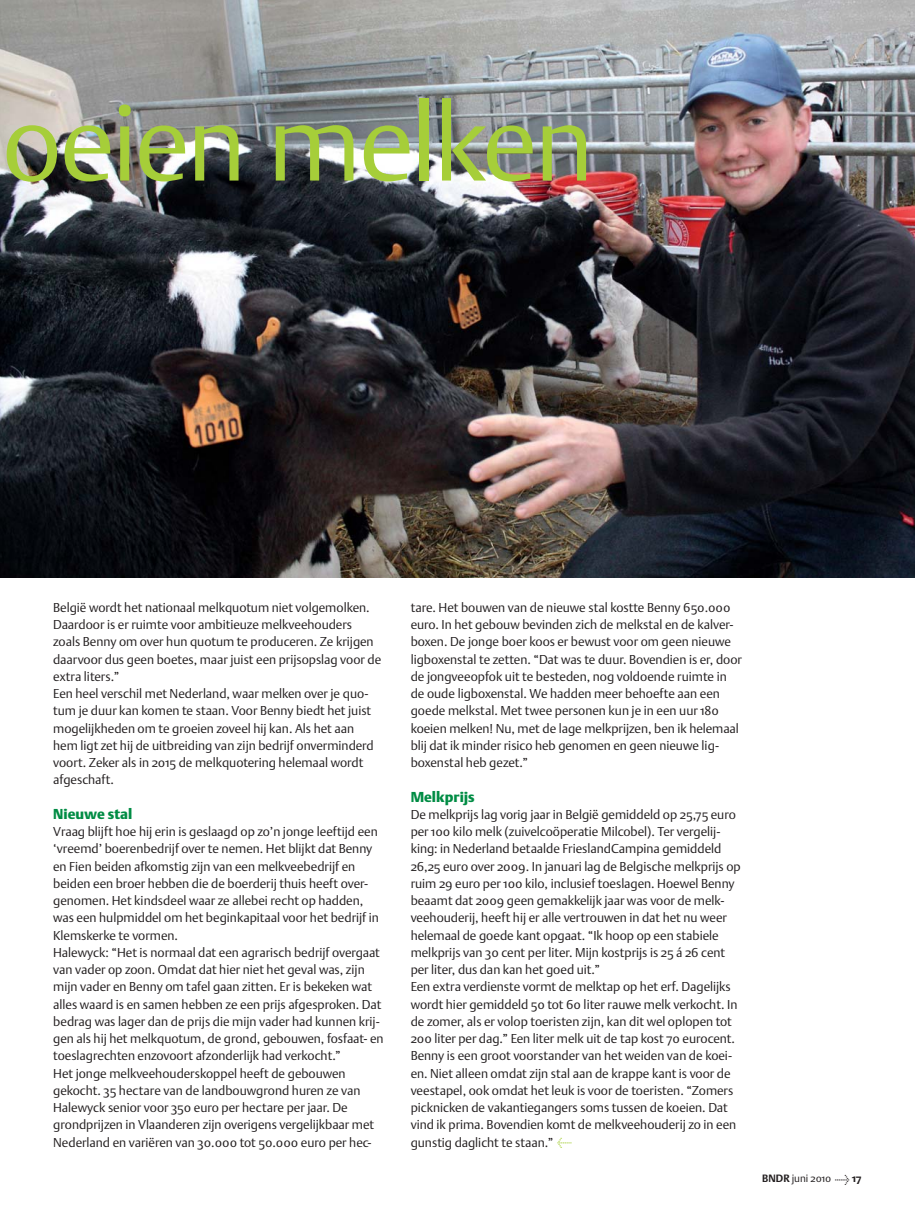
<style>
.page{position:relative;width:915px;height:1212px;background:#fff}
.page>*{position:absolute;margin:0;border:0;box-sizing:border-box;transform-origin:0 0}
.t1{font:300 106.5px "DTL Argo ST";letter-spacing:-.025em;color:#a6ce39}
.t2{font:900 14.25px "DTL Argo ST";color:#008c44}
.t3{font:300 12.75px/17.2px "DTL Argo ST";color:#231f20}
.t4{font:300 10.5px "DTL Argo ST";color:#231f20}
.t5{font:700 10.5px "DTL Argo ST";color:#231f20}
.s1{font-weight:700}
</style>
<div class="page">
<img style="left:0;top:0;width:914px;height:577px">
<h1 class="t1" style="left:2px;top:98px;width:593px">oeien melken</h1>
<p class="t3" style="left:53px;top:600px;width:329px">België wordt het nationaal melkquotum niet volgemolken.<br>Daardoor is er ruimte voor ambitieuze melkveehouders zoals Benny om over hun quotum te produceren. Ze krijgen daarvoor dus geen boetes, maar juist een prijsopslag voor de extra liters.”<br>Een heel verschil met Nederland, waar melken over je quo&shy;tum je duur kan komen te staan. Voor Benny biedt het juist mogelijkheden om te groeien zoveel hij kan. Als het aan hem ligt zet hij de uitbreiding van zijn bedrijf onverminderd voort. Zeker als in 2015 de melkquotering helemaal wordt afgeschaft.</p>
<p class="t2" style="left:53px;top:808px;width:81px">Nieuwe stal</p>
<p class="t3" style="left:53px;top:824px;width:332px">Vraag blijft hoe hij erin is geslaagd op zo’n jonge leeftijd een ‘vreemd’ boerenbedrijf over te nemen. Het blijkt dat Benny en Fien beiden afkomstig zijn van een melkveebedrijf en beiden een broer hebben die de boerderij thuis heeft over&shy;genomen. Het kindsdeel waar ze allebei recht op hadden, was een hulpmiddel om het beginkapitaal voor het bedrijf in Klemskerke te vormen.<br>Halewyck: “Het is normaal dat een agrarisch bedrijf overgaat van vader op zoon. Omdat dat hier niet het geval was, zijn mijn vader en Benny om tafel gaan zitten. Er is bekeken wat alles waard is en samen hebben ze een prijs afgesproken. Dat bedrag was lager dan de prijs die mijn vader had kunnen krij&shy;gen als hij het melkquotum, de grond, gebouwen, fosfaat- en toeslagrechten enzovoort afzonderlijk had verkocht.”<br>Het jonge melkveehouderskoppel heeft de gebouwen gekocht. 35 hectare van de landbouwgrond huren ze van Halewyck senior voor 350 euro per hectare per jaar. De grondprijzen in Vlaanderen zijn overigens vergelijkbaar met Nederland en variëren van 30.000 tot 50.000 euro per hec-</p>
<p class="t3" style="left:410px;top:600px;width:333px">tare. Het bouwen van de nieuwe stal kostte Benny 650.000 euro. In het gebouw bevinden zich de melkstal en de kalver&shy;boxen. De jonge boer koos er bewust voor om geen nieuwe ligboxenstal te zetten. “Dat was te duur. Bovendien is er, door de jongveeopfok uit te besteden, nog voldoende ruimte in de oude ligboxenstal. We hadden meer behoefte aan een goede melkstal. Met twee personen kun je in een uur 180 koeien melken! Nu, met de lage melkprijzen, ben ik helemaal blij dat ik minder risico heb genomen en geen nieuwe lig&shy;boxenstal heb gezet.”</p>
<p class="t2" style="left:410px;top:791px;width:66px">Melkprijs</p>
<p class="t3" style="left:410px;top:807px;width:331px">De melkprijs lag vorig jaar in België gemiddeld op 25,75 euro per 100 kilo melk (zuivelcoöperatie Milcobel). Ter vergelij&shy;king: in Nederland betaalde FrieslandCampina gemiddeld 26,25 euro over 2009. In januari lag de Belgische melkprijs op ruim 29 euro per 100 kilo, inclusief toeslagen. Hoewel Benny beaamt dat 2009 geen gemakkelijk jaar was voor de melk&shy;veehouderij, heeft hij er alle vertrouwen in dat het nu weer helemaal de goede kant opgaat. “Ik hoop op een stabiele melkprijs van 30 cent per liter. Mijn kostprijs is 25 á 26 cent per liter, dus dan kan het goed uit.”<br>Een extra verdienste vormt de melktap op het erf. Dagelijks wordt hier gemiddeld 50 tot 60 liter rauwe melk verkocht. In de zomer, als er volop toeristen zijn, kan dit wel oplopen tot 200 liter per dag.” Een liter melk uit de tap kost 70 eurocent.<br>Benny is een groot voorstander van het weiden van de koei&shy;en. Niet alleen omdat zijn stal aan de krappe kant is voor de veestapel, ook omdat het leuk is voor de toeristen. “Zomers picknicken de vakantiegangers soms tussen de koeien. Dat vind ik prima. Bovendien komt de melkveehouderij zo in een gunstig daglicht te staan.”</p>
<p class="t4" style="left:762px;top:1174px;width:71px"><span class="s1">BNDR</span> juni 2010</p>
<p class="t5" style="left:852px;top:1174px;width:11px">17</p>
</div>
